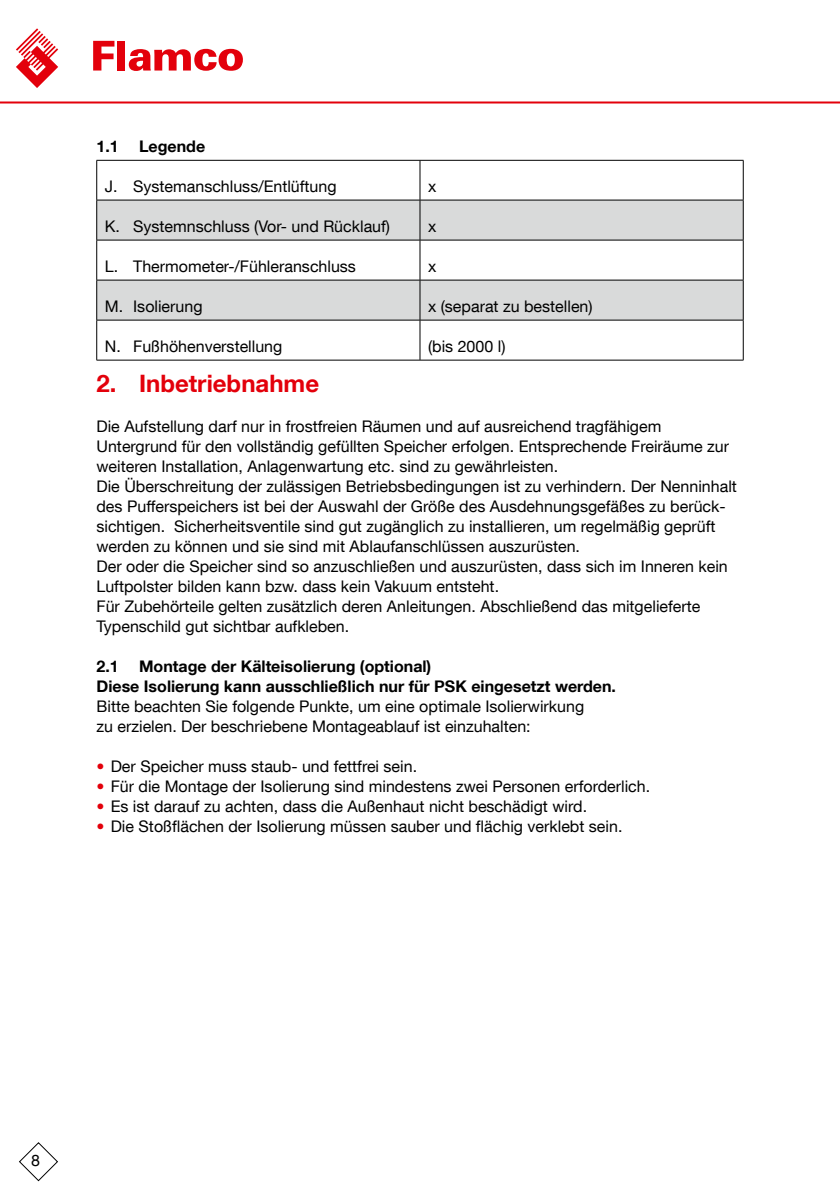
<style>
.page{position:relative;width:840px;height:1191px;background:#fff}
.page>*{position:absolute;margin:0;border:0;box-sizing:border-box;transform-origin:0 0}
.t1{font:700 24px "Helvetica Neue LT Com";color:#e3000b}
.t2{font:16px/20px "Helvetica Neue LT Com";color:#000}
.t3{font:700 16px/20px "Helvetica Neue LT Com";color:#000}
.s1{font-weight:700;color:#e3000b}
</style>
<div class="page">
<svg style="left:19px;top:1142px;width:39px;height:39px"></svg>
<svg style="left:93px;top:41px;width:21px;height:30px"></svg>
<div style="left:117px;top:41px;width:8px;height:30px;background:#e3000b"></div>
<svg style="left:129px;top:49px;width:114px;height:22px"></svg>
<svg style="left:16px;top:28px;width:42px;height:60px"></svg>
<hr style="left:0;top:101px;width:839px;height:2px;background:#e3000b">
<svg style="left:97px;top:161px;width:645px;height:199px"></svg>
<svg style="left:97px;top:201px;width:645px;height:119px;fill:#d9dada"></svg>
<hr style="left:96px;top:160px;width:324px;height:1px;background:#000">
<hr style="left:96px;top:161px;width:1px;height:39px;background:#000">
<hr style="left:420px;top:160px;width:323px;height:1px;background:#000">
<hr style="left:419px;top:161px;width:1px;height:39px;background:#000">
<hr style="left:742px;top:161px;width:1px;height:39px;background:#000">
<hr style="left:96px;top:200px;width:324px;height:1px;background:#000">
<hr style="left:96px;top:200px;width:1px;height:40px;background:#000">
<hr style="left:420px;top:200px;width:323px;height:1px;background:#000">
<hr style="left:419px;top:200px;width:1px;height:40px;background:#000">
<hr style="left:742px;top:200px;width:1px;height:40px;background:#000">
<hr style="left:96px;top:240px;width:324px;height:1px;background:#000">
<hr style="left:96px;top:240px;width:1px;height:40px;background:#000">
<hr style="left:420px;top:240px;width:323px;height:1px;background:#000">
<hr style="left:419px;top:240px;width:1px;height:40px;background:#000">
<hr style="left:742px;top:240px;width:1px;height:40px;background:#000">
<hr style="left:96px;top:280px;width:324px;height:1px;background:#000">
<hr style="left:96px;top:280px;width:1px;height:40px;background:#000">
<hr style="left:420px;top:280px;width:323px;height:1px;background:#000">
<hr style="left:419px;top:280px;width:1px;height:40px;background:#000">
<hr style="left:742px;top:280px;width:1px;height:40px;background:#000">
<hr style="left:96px;top:320px;width:324px;height:1px;background:#000">
<hr style="left:96px;top:320px;width:1px;height:40px;background:#000">
<hr style="left:420px;top:320px;width:323px;height:1px;background:#000">
<hr style="left:419px;top:320px;width:1px;height:40px;background:#000">
<hr style="left:742px;top:320px;width:1px;height:40px;background:#000">
<hr style="left:96px;top:360px;width:324px;height:1px;background:#000">
<hr style="left:420px;top:360px;width:323px;height:1px;background:#000">
<p class="t3" style="left:96px;top:136px;width:24px">1.1</p>
<p class="t3" style="left:139px;top:136px;width:68px">Legende</p>
<p class="t2" style="left:105px;top:176px;width:233px">J. Systemanschluss/Entlüftung</p>
<p class="t2" style="left:428px;top:176px;width:10px">x</p>
<p class="t2" style="left:105px;top:216px;width:287px">K. Systemnschluss (Vor- und Rücklauf)</p>
<p class="t2" style="left:428px;top:216px;width:10px">x</p>
<p class="t2" style="left:105px;top:256px;width:252px">L. Thermometer-/Fühleranschluss</p>
<p class="t2" style="left:428px;top:256px;width:10px">x</p>
<p class="t2" style="left:105px;top:296px;width:99px">M. Isolierung</p>
<p class="t2" style="left:428px;top:296px;width:166px">x (separat zu bestellen)</p>
<p class="t2" style="left:105px;top:336px;width:179px">N. Fußhöhenverstellung</p>
<p class="t2" style="left:428px;top:336px;width:79px">(bis 2000 l)</p>
<h1 class="t1" style="left:96px;top:368px;width:224px">2. Inbetriebnahme</h1>
<p class="t2" style="left:96px;top:416px;width:641px">Die Aufstellung darf nur in frostfreien Räumen und auf ausreichend tragfähigem Untergrund für den vollständig gefüllten Speicher erfolgen. Entsprechende Freiräume zur weiteren Installation, Anlagenwartung etc. sind zu gewährleisten.<br>Die Überschreitung der zulässigen Betriebsbedingungen ist zu verhindern. Der Nenninhalt des Pufferspeichers ist bei der Auswahl der Größe des Ausdehnungsgefäßes zu berück&shy;sichtigen. Sicherheitsventile sind gut zugänglich zu installieren, um regelmäßig geprüft werden zu können und sie sind mit Ablaufanschlüssen auszurüsten.<br>Der oder die Speicher sind so anzuschließen und auszurüsten, dass sich im Inneren kein Luftpolster bilden kann bzw. dass kein Vakuum entsteht.<br>Für Zubehörteile gelten zusätzlich deren Anleitungen. Abschließend das mitgelieferte Typenschild gut sichtbar aufkleben.</p>
<p class="t3" style="left:96px;top:656px;width:24px">2.1</p>
<p class="t3" style="left:96px;top:656px;width:521px;text-indent:43px">Montage der Kälteisolierung (optional)<br>Diese Isolierung kann ausschließlich nur für PSK eingesetzt werden.</p>
<p class="t2" style="left:96px;top:696px;width:489px">Bitte beachten Sie folgende Punkte, um eine optimale Isolierwirkung zu erzielen. Der beschriebene Montageablauf ist einzuhalten:</p>
<p class="t2" style="left:96px;top:756px;width:322px"><span class="s1">•</span> Der Speicher muss staub- und fettfrei sein.</p>
<p class="t2" style="left:96px;top:776px;width:555px"><span class="s1">•</span> Für die Montage der Isolierung sind mindestens zwei Personen erforderlich.</p>
<p class="t2" style="left:96px;top:796px;width:492px"><span class="s1">•</span> Es ist darauf zu achten, dass die Außenhaut nicht beschädigt wird.</p>
<p class="t2" style="left:96px;top:816px;width:527px"><span class="s1">•</span> Die Stoßflächen der Isolierung müssen sauber und flächig verklebt sein.</p>
<p class="t2" style="left:31px;top:1149px;width:10px">8</p>
</div>
